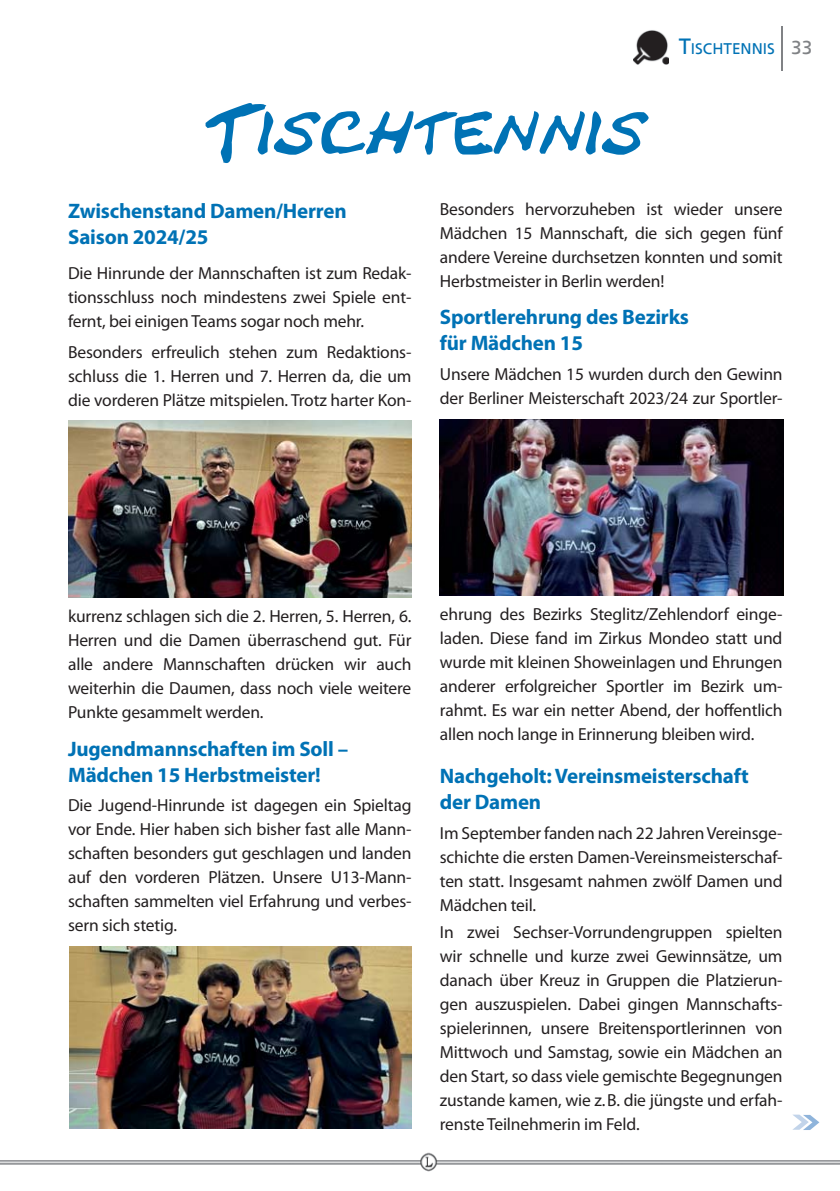
<style>
.page{position:relative;width:840px;height:1191px;background:#fff}
.page>*{position:absolute;margin:0;border:0;box-sizing:border-box;transform-origin:0 0}
.t1{font:700 21px/26px "Myriad Pro";letter-spacing:-.01em;color:#0072b5}
.t2{font:17.6px/24px "Myriad Pro";letter-spacing:-.01em;color:#231f20;text-align:justify}
.t3{font:15.4px "Frutiger";color:#0072b5}
.s1{font-size:22px}
.s2{font-size:19px;color:#808285}
</style>
<div class="page">
<hr style="left:781px;top:26px;width:1px;height:45px;background:#808285">
<img style="left:633px;top:30px;width:35px;height:35px">
<img style="left:0;top:1125px;width:839px;height:47px">
<svg style="left:205px;top:103px;width:443px;height:60px"></svg>
<img style="left:68px;top:421px;width:343px;height:176px">
<img style="left:69px;top:946px;width:342px;height:182px">
<img style="left:439px;top:419px;width:343px;height:177px">
<svg style="left:791px;top:1114px;width:27px;height:16px"></svg>
<p class="t3" style="left:678px;top:40px;width:135px"><span class="s1">T</span>ISCHTENNIS <span class="s2">33</span></p>
<p class="t1" style="left:68px;top:200px;width:280px">Zwischenstand Damen/Herren<br>Saison 2024/25</p>
<p class="t2" style="left:68px;top:263px;width:344px">Die Hinrunde der Mannschaften ist zum Redak&shy;tionsschluss noch mindestens zwei Spiele ent&shy;fernt, bei einigen Teams sogar noch mehr.</p>
<p class="t2" style="left:68px;top:342px;width:345px">Besonders erfreulich stehen zum Redaktions&shy;schluss die 1. Herren und 7. Herren da, die um die vorderen Plätze mitspielen. Trotz harter Kon-</p>
<p class="t2" style="left:439px;top:199px;width:344px">Besonders hervorzuheben ist wieder unsere Mädchen 15 Mannschaft, die sich gegen fünf andere Vereine durchsetzen konnten und somit Herbstmeister in Berlin werden!</p>
<p class="t1" style="left:439px;top:306px;width:250px">Sportlerehrung des Bezirks für Mädchen 15</p>
<p class="t2" style="left:439px;top:364px;width:344px">Unsere Mädchen 15 wurden durch den Gewinn der Berliner Meisterschaft 2023/24 zur Sportler-</p>
<p class="t2" style="left:68px;top:606px;width:344px">kurrenz schlagen sich die 2. Herren, 5. Herren, 6.<br>Herren und die Damen überraschend gut. Für alle andere Mannschaften drücken wir auch weiterhin die Daumen, dass noch viele weitere Punkte gesammelt werden.</p>
<p class="t1" style="left:68px;top:737px;width:281px">Jugendmannschaften im Soll –<br>Mädchen 15 Herbstmeister!</p>
<p class="t2" style="left:68px;top:795px;width:345px">Die Jugend-Hinrunde ist dagegen ein Spieltag vor Ende. Hier haben sich bisher fast alle Mann&shy;schaften besonders gut geschlagen und landen auf den vorderen Plätzen. Unsere U13-Mann&shy;schaften sammelten viel Erfahrung und verbes&shy;sern sich stetig.</p>
<p class="t2" style="left:439px;top:604px;width:344px">ehrung des Bezirks Steglitz/Zehlendorf einge&shy;laden. Diese fand im Zirkus Mondeo statt und wurde mit kleinen Showeinlagen und Ehrungen anderer erfolgreicher Sportler im Bezirk um&shy;rahmt. Es war ein netter Abend, der hoffentlich allen noch lange in Erinnerung bleiben wird.</p>
<p class="t1" style="left:439px;top:765px;width:310px">Nachgeholt: Vereinsmeisterschaft der Damen</p>
<p class="t2" style="left:439px;top:823px;width:344px">Im September fanden nach 22 Jahren Vereinsge&shy;schichte die ersten Damen-Vereinsmeisterschaf&shy;ten statt. Insgesamt nahmen zwölf Damen und Mädchen teil.</p>
<p class="t2" style="left:439px;top:921px;width:344px">In zwei Sechser-Vorrundengruppen spielten wir schnelle und kurze zwei Gewinnsätze, um danach über Kreuz in Gruppen die Platzierun&shy;gen auszuspielen. Dabei gingen Mannschafts&shy;spielerinnen, unsere Breitensportlerinnen von Mittwoch und Samstag, sowie ein Mädchen an den Start, so dass viele gemischte Begegnungen zustande kamen, wie z. B. die jüngste und erfah&shy;renste Teilnehmerin im Feld.</p>
</div>
